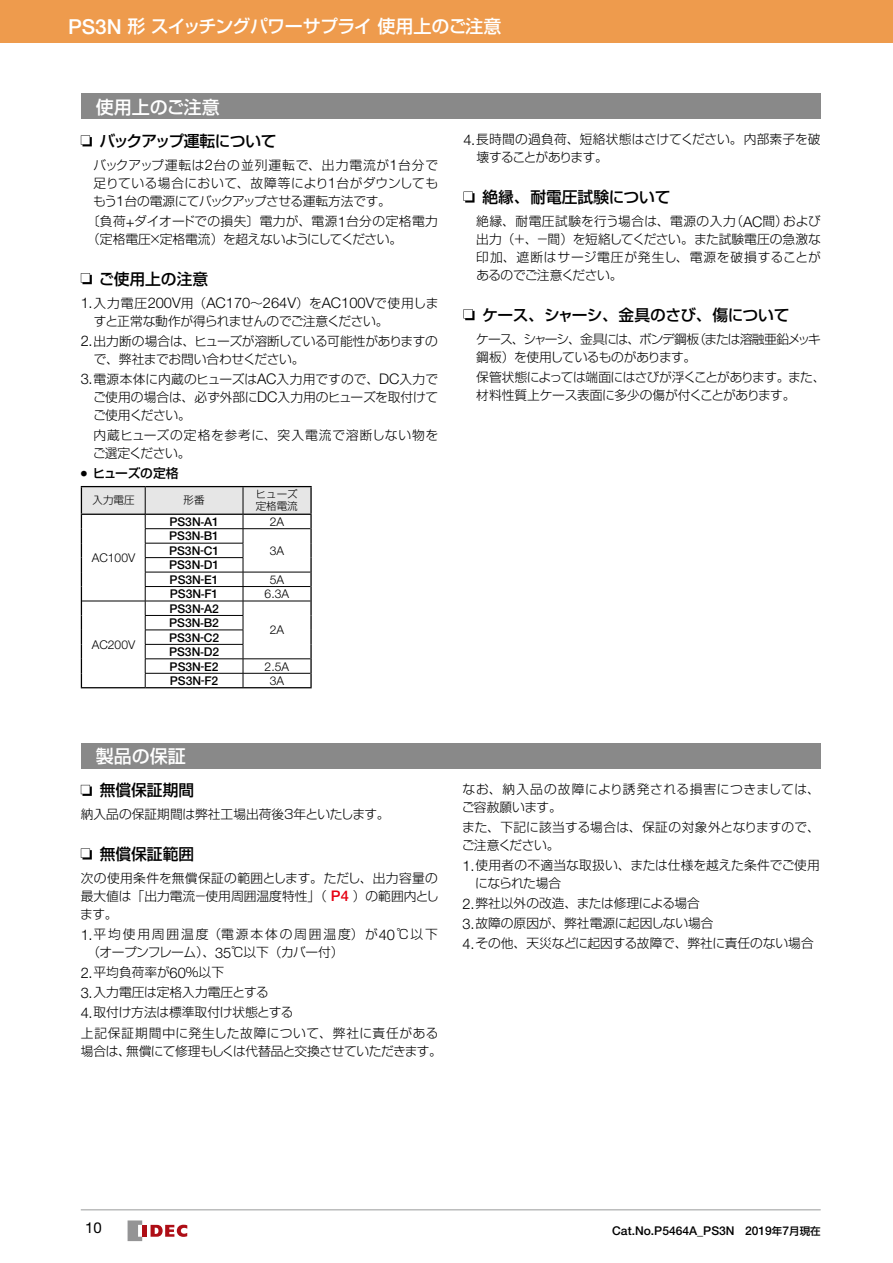
<style>
.page{position:relative;width:893px;height:1263px;background:#fff}
.page>*{position:absolute;margin:0;border:0;box-sizing:border-box;transform-origin:0 0}
.t1{font:500 18px "Shin Go Pro";letter-spacing:-.04em;color:#fff}
.t2{font:500 18px "Shin Go Pro";letter-spacing:-.015em;color:#fff}
.t3{font:500 15.75px "Shin Go Pro";letter-spacing:-.005em;color:#000}
.t4{font:500 15.75px "Shin Go Pro";letter-spacing:-.03em;color:#000}
.t5{font:500 15.75px "Shin Go Pro";letter-spacing:-.055em;color:#000}
.t6{font:15px "Helvetica Neue LT Std";color:#000}
.t7{font:300 14.7px "Helvetica Neue LT Std";color:#000}
.t8{font:300 12.75px/18px "Shin Go Pro";letter-spacing:-.01em;color:#000}
.t9{font:300 12.75px/18px "Shin Go Pro";letter-spacing:-.035em;color:#000}
.t10{font:300 12.75px/18px "Shin Go Pro";letter-spacing:.145em;color:#000}
.t11{font:300 12.75px/18px "Shin Go Pro";letter-spacing:-.07em;color:#000}
.t12{font:300 12.75px/20.1px "Shin Go Pro";letter-spacing:.03em;color:#000}
.t13{font:300 12.75px/18px "Shin Go Pro";letter-spacing:.04em;color:#000}
.t14{font:300 12.75px/18px "Shin Go Pro";letter-spacing:.05em;color:#000}
.t15{font:300 12.75px "Shin Go Pro";letter-spacing:-.03em;color:#000}
.t16{font:500 12.75px "Shin Go Pro";letter-spacing:-.02em;color:#000}
.t17{font:500 12.15px/14.4px "Helvetica Neue LT Std";color:#000}
.t18{font:300 12.15px "Helvetica Neue LT Std";color:#000}
.t19{font:300 10.5px/12px "Shin Go Pro";color:#000}
.s1{font-family:"Helvetica Neue LT Std";font-size:20.7px}
.s2{font-family:"Helvetica Neue LT Std";font-size:14.7px}
.s3{font-family:"Shin Go Pro";font-size:12.75px}
.s4{font-family:"Shin Go Pro";font-size:10.5px}
.s5{font-family:"Helvetica Neue LT Std";font-weight:500;font-size:14.7px;color:#e60012}
</style>
<div class="page">
<hr style="left:81px;top:1209px;width:740px;height:1px;background:#9fa0a0">
<svg style="left:128px;top:1220px;width:14px;height:21px"></svg>
<div style="left:142px;top:1225px;width:5px;height:12px;background:#ae0e16"></div>
<svg style="left:151px;top:1225px;width:36px;height:12px"></svg>
<div style="left:0;top:0;width:893px;height:43px;background:#ee9b4d"></div>
<svg style="left:81px;top:135px;width:11px;height:11px"></svg>
<svg style="left:81px;top:273px;width:11px;height:11px"></svg>
<hr style="left:81px;top:486px;width:64px;height:1px;background:#000">
<hr style="left:145px;top:486px;width:98px;height:1px;background:#000">
<hr style="left:243px;top:486px;width:69px;height:1px;background:#000">
<hr style="left:81px;top:687px;width:64px;height:1px;background:#000">
<hr style="left:145px;top:687px;width:98px;height:1px;background:#000">
<hr style="left:243px;top:687px;width:69px;height:1px;background:#000">
<svg style="left:81px;top:487px;width:231px;height:200px"></svg>
<div style="left:81px;top:94px;width:740px;height:25px;background:#898989"></div>
<svg style="left:463px;top:192px;width:11px;height:11px"></svg>
<svg style="left:463px;top:309px;width:11px;height:11px"></svg>
<svg style="left:81px;top:785px;width:11px;height:11px"></svg>
<svg style="left:81px;top:848px;width:11px;height:11px"></svg>
<div style="left:81px;top:743px;width:740px;height:25px;background:#898989"></div>
<h1 class="t1" style="left:68px;top:11px;width:435px"><span class="s1">PS3N</span> 形スイッチングパワーサプライ使用上のご注意</h1>
<h1 class="t2" style="left:96px;top:92px;width:125px">使用上のご注意</h1>
<p class="t5" style="left:100px;top:128px;width:179px">バックアップ運転について</p>
<p class="t8" style="left:93px;top:154px;width:346px;text-align:justify">バックアップ運転は<span class="s2">2</span>台の並列運転で、出力電流が<span class="s2">1</span>台分で足りている場合において、故障等により<span class="s2">1</span>台がダウンしてももう<span class="s2">1</span>台の電源にてバックアップさせる運転方法です。</p>
<p class="t8" style="left:94px;top:210px;width:346px">[負荷<span class="s2">+</span>ダイオードでの損失〕電力が、電源<span class="s2">1</span>台分の定格電力(定格電圧×定格電流）を超えないようにしてください。</p>
<p class="t3" style="left:99px;top:266px;width:111px">ご使用上の注意</p>
<p class="t7" style="left:81px;top:294px;width:359px">1. <span class="s3">入力電圧</span>200V<span class="s3">用（</span>AC170<span class="s3">～</span>264V<span class="s3">）を</span>AC100V<span class="s3">で使用しま</span></p>
<p class="t9" style="left:94px;top:310px;width:296px">すと正常な動作が得られませんのでご注意ください。</p>
<p class="t8" style="left:94px;top:330px;width:346px;text-indent:-13px"><span class="s2">2.</span> 出力断の場合は、ヒューズが溶断している可能性がありますので、弊社までお問い合わせください。</p>
<p class="t8" style="left:93px;top:368px;width:347px;text-align:justify;text-indent:-12px"><span class="s2">3.</span> 電源本体に内蔵のヒューズは<span class="s2">AC</span>入力用ですので、<span class="s2">DC</span>入力でご使用の場合は、必ず外部に<span class="s2">DC</span>入力用のヒューズを取付けてご使用ください。</p>
<p class="t14" style="left:93px;top:424px;width:347px">内蔵ヒューズの定格を参考に、突入電流で溶断しない物をご選定ください。</p>
<p class="t16" style="left:81px;top:463px;width:99px"><sup>●</sup> ヒューズの定格</p>
<p class="t19" style="left:93px;top:493px;width:43px">入力電圧</p>
<p class="t19" style="left:184px;top:493px;width:22px">形番</p>
<p class="t19" style="left:256px;top:487px;width:43px">ヒューズ定格電流</p>
<p class="t18" style="left:92px;top:551px;width:45px">AC100V</p>
<p class="t18" style="left:92px;top:637px;width:45px">AC200V</p>
<p class="t17" style="left:169px;top:514px;width:51px">PS3N<span class="s4">-</span>A1</p>
<p class="t18" style="left:270px;top:514px;width:16px">2A</p>
<p class="t17" style="left:169px;top:529px;width:52px">PS3N<span class="s4">-</span>B1<br>PS3N<span class="s4">-</span>C1</p>
<p class="t18" style="left:270px;top:543px;width:16px">3A</p>
<p class="t17" style="left:169px;top:558px;width:52px">PS3N<span class="s4">-</span>D1<br>PS3N<span class="s4">-</span>E1</p>
<p class="t18" style="left:270px;top:572px;width:16px">5A</p>
<p class="t17" style="left:170px;top:587px;width:50px">PS3N<span class="s4">-</span>F1</p>
<p class="t18" style="left:265px;top:586px;width:26px">6.3A</p>
<p class="t17" style="left:169px;top:601px;width:51px">PS3N<span class="s4">-</span>A2</p>
<p class="t17" style="left:169px;top:615px;width:52px;text-align:justify">PS3N<span class="s4">-</span>B2<br>PS3N<span class="s4">-</span>C2<br>PS3N<span class="s4">-</span>D2<br>PS3N<span class="s4">-</span>E2</p>
<p class="t18" style="left:270px;top:623px;width:16px">2A</p>
<p class="t18" style="left:265px;top:659px;width:26px">2.5A</p>
<p class="t17" style="left:170px;top:673px;width:50px">PS3N<span class="s4">-</span>F2</p>
<p class="t18" style="left:270px;top:673px;width:16px">3A</p>
<h1 class="t2" style="left:96px;top:741px;width:91px">製品の保証</h1>
<p class="t3" style="left:100px;top:777px;width:96px">無償保証期間</p>
<p class="t8" style="left:81px;top:804px;width:310px">納入品の保証期間は弊社工場出荷後３年といたします。</p>
<p class="t3" style="left:100px;top:841px;width:96px">無償保証範囲</p>
<p class="t8" style="left:80px;top:867px;width:360px;text-align:justify">次の使用条件を無償保証の範囲とします。ただし、出力容量の最大値は「出力電流－使用周囲温度特性」（ <span class="s5">P4</span> ）の範囲内とします。</p>
<p class="t10" style="left:88px;top:923px;width:352px;text-indent:-7px"><span class="s2">1.</span> 平均使用周囲温度（電源本体の周囲温度）が<span class="s2">40</span>℃以下（オープンフレーム）、<span class="s2">35</span>℃以下（カバー付）</p>
<p class="t8" style="left:81px;top:962px;width:145px"><span class="s2">2.</span> 平均負荷率が<span class="s2">60</span>％以下</p>
<p class="t8" style="left:81px;top:982px;width:190px"><span class="s2">3.</span> 入力電圧は定格入力電圧とする</p>
<p class="t12" style="left:81px;top:1001px;width:359px"><span class="s2">4.</span> 取付け方法は標準取付け状態とする<br>上記保証期間中に発生した故障について、弊社に責任がある</p>
<p class="t15" style="left:81px;top:1040px;width:363px">場合は、無償にて修理もしくは代替品と交換させていただきます。</p>
<p class="t8" style="left:477px;top:129px;width:346px;text-indent:-13px"><span class="s2">4.</span> 長時間の過負荷、短絡状態はさけてください。内部素子を破壊することがあります。</p>
<p class="t3" style="left:482px;top:184px;width:190px">絶縁、耐電圧試験について</p>
<p class="t8" style="left:476px;top:210px;width:346px;text-align:justify">絶縁、耐電圧試験を行う場合は、電源の入力（<span class="s2">AC</span>間）および出力（＋、－間）を短絡してください。また試験電圧の急激な印加、遮断はサージ電圧が発生し、電源を破損することがあるのでご注意ください。</p>
<p class="t4" style="left:482px;top:302px;width:309px">ケース、シャーシ、金具のさび、傷について</p>
<p class="t11" style="left:476px;top:328px;width:346px">ケース、シャーシ、金具には、ボンデ鋼板（または溶融亜鉛メッキ鋼板）を使用しているものがあります。</p>
<p class="t9" style="left:476px;top:366px;width:351px">保管状態によっては端面にはさびが浮くことがあります。また、材料性質上ケース表面に多少の傷が付くことがあります。</p>
<p class="t13" style="left:462px;top:778px;width:359px">なお、納入品の故障により誘発される損害につきましては、ご容赦願います。</p>
<p class="t8" style="left:462px;top:816px;width:359px">また、下記に該当する場合は、保証の対象外となりますので、ご注意ください。</p>
<p class="t8" style="left:475px;top:854px;width:346px;text-indent:-13px"><span class="s2">1.</span> 使用者の不適当な取扱い、または仕様を越えた条件でご使用になられた場合</p>
<p class="t8" style="left:463px;top:893px;width:239px"><span class="s2">2.</span> 弊社以外の改造、または修理による場合</p>
<p class="t8" style="left:463px;top:913px;width:252px"><span class="s2">3.</span> 故障の原因が、弊社電源に起因しない場合</p>
<p class="t8" style="left:463px;top:933px;width:353px"><span class="s2">4.</span> その他、天災などに起因する故障で、弊社に責任のない場合</p>
<p class="t6" style="left:85px;top:1218px;width:18px">10</p>
<p class="t17" style="left:612px;top:1223px;width:210px">Cat.No.P5464A_PS3N 2019<span class="s4">年</span>7<span class="s4">月現在</span></p>
</div>
